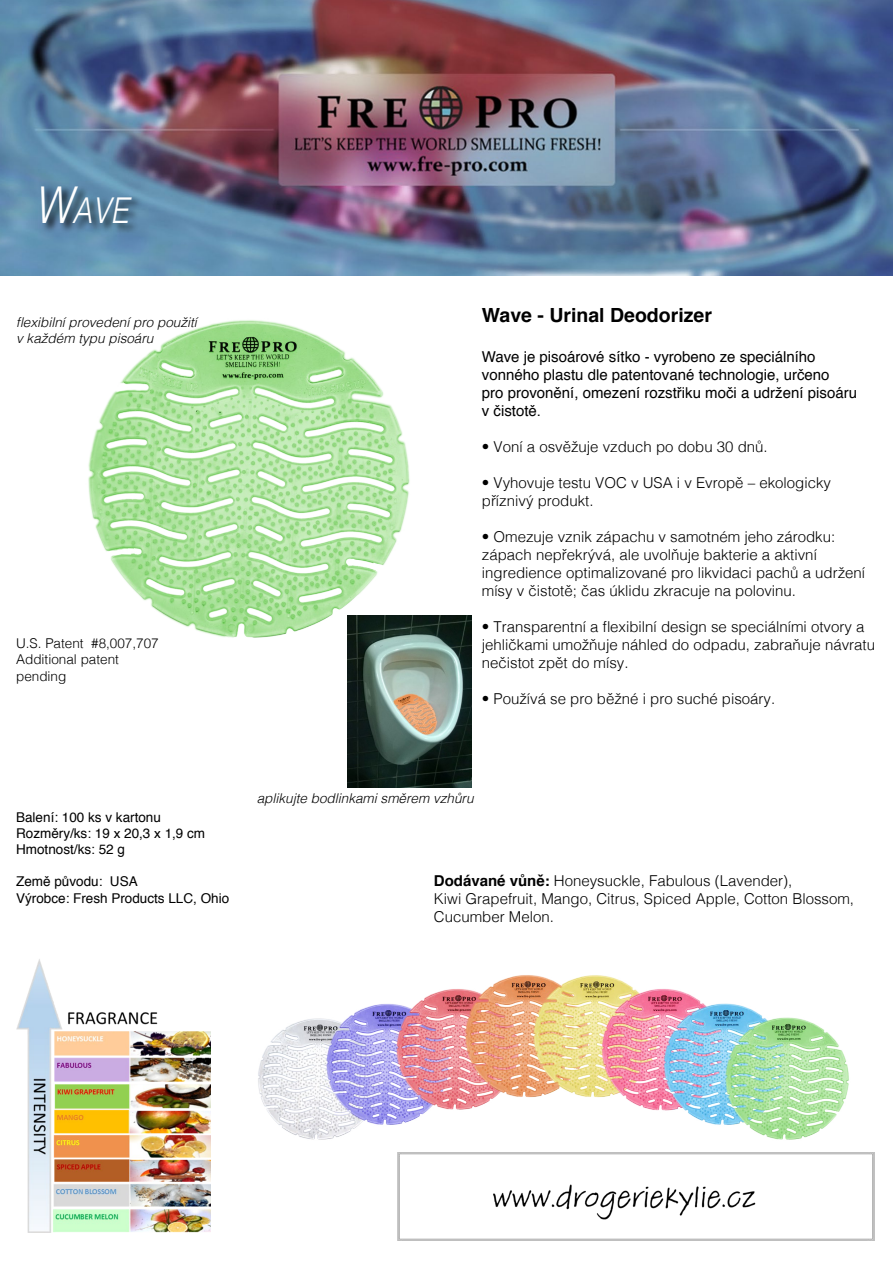
<style>
.page{position:relative;width:893px;height:1263px;background:#fff}
.page>*{position:absolute;margin:0;border:0;box-sizing:border-box;transform-origin:0 0}
.t1{font:italic 300 35.55px "Helvetica";color:#fff;scale:.84 1}
.t2{font:700 19.5px "Helvetica";color:#000}
.t3{font:300 15px/18px "Helvetica";color:#000}
.t4{font:15px/18px "Helvetica";color:#000}
.t5{font:13.5px/16.2px "Helvetica";color:#000}
.t6{font:italic 300 13.5px/16.2px "Helvetica";color:#000}
.t7{font:300 13.5px/16.2px "Helvetica";color:#000}
.s1{font-size:50.85px}
.s2{font-weight:700}
</style>
<div class="page">
<img style="left:258px;top:975px;width:597px;height:187px">
<img style="left:88px;top:320px;width:322px;height:318px">
<img style="left:0;top:0;width:893px;height:275px">
<img style="left:16px;top:959px;width:195px;height:274px">
<div style="left:40px;top:185px;width:104px;height:49px;background:#000;opacity:.9"></div>
<img style="left:347px;top:615px;width:124px;height:172px">
<img style="left:398px;top:1153px;width:476px;height:87px">
<img style="left:490px;top:1151px;width:267px;height:88px">
<h1 class="t1" style="left:34px;top:180px;width:114px"><span class="s1">W</span>AVE</h1>
<p class="t6" style="left:16px;top:313px;width:182px">flexibilní provedení pro použití v každém typu pisoáru</p>
<p class="t7" style="left:16px;top:634px;width:144px">U.S. Patent #8,007,707<br>Additional patent pending</p>
<h2 class="t2" style="left:482px;top:299px;width:232px">Wave - Urinal Deodorizer</h2>
<p class="t4" style="left:482px;top:348px;width:377px">Wave je pisoárové sítko - vyrobeno ze speciálního vonného plastu dle patentované technologie, určeno<br>pro provonění, omezení rozstřiku moči a udržení pisoáru v čistotě.</p>
<p class="t3" style="left:482px;top:436px;width:287px">• Voní a osvěžuje vzduch po dobu 30 dnů.</p>
<p class="t3" style="left:482px;top:472px;width:351px">• Vyhovuje testu VOC v USA i v Evropě – ekologicky příznivý produkt.</p>
<p class="t3" style="left:482px;top:526px;width:385px">• Omezuje vznik zápachu v samotném jeho zárodku: zápach nepřekrývá, ale uvolňuje bakterie a aktivní ingredience optimalizované pro likvidaci pachů a udržení mísy v čistotě; čas úklidu zkracuje na polovinu.</p>
<p class="t3" style="left:482px;top:616px;width:395px">• Transparentní a flexibilní design se speciálními otvory a jehličkami umožňuje náhled do odpadu, zabraňuje návratu nečistot zpět do mísy.</p>
<p class="t3" style="left:482px;top:688px;width:295px">• Používá se pro běžné i pro suché pisoáry.</p>
<p class="t5" style="left:16px;top:809px;width:191px">Balení: 100 ks v kartonu<br>Rozměry/ks: 19 x 20,3 x 1,9 cm<br>Hmotnost/ks: 52 g</p>
<p class="t5" style="left:16px;top:874px;width:215px">Země původu: USA<br>Výrobce: Fresh Products LLC, Ohio</p>
<p class="t6" style="left:257px;top:789px;width:218px">aplikujte bodlinkami směrem vzhůru</p>
<p class="t3" style="left:434px;top:870px;width:422px"><span class="s2">Dodávané vůně:</span> Honeysuckle, Fabulous (Lavender),<br>Kiwi Grapefruit, Mango, Citrus, Spiced Apple, Cotton Blossom,<br>Cucumber Melon.</p>
</div>
